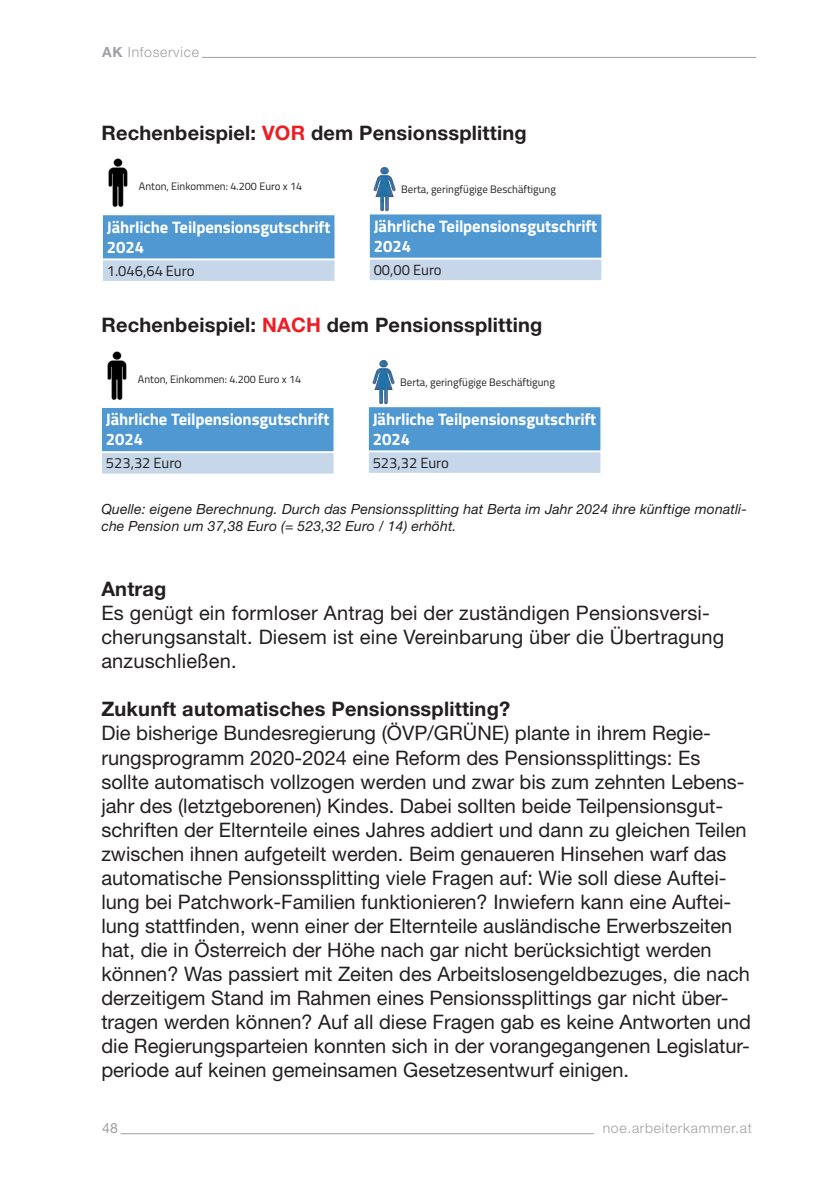
<style>
.page{position:relative;width:840px;height:1191px;background:#fff}
.page>*{position:absolute;margin:0;border:0;box-sizing:border-box;transform-origin:0 0}
.t1{font:900 21.6px "Titillium";letter-spacing:-.005em;color:#231f20}
.t2{font:20px/24px "Helvetica Neue LT Std";color:#231f20}
.t3{font:700 20px "Helvetica Neue LT Std";letter-spacing:.01em;color:#231f20}
.t4{font:700 16.6px/20px "Titillium";letter-spacing:-.01em;color:#fff}
.t5{font:14.8px "Titillium";color:#231f20}
.t6{font:italic 14px/16.8px "Helvetica Neue LT Std";letter-spacing:.01em;color:#231f20}
.t7{font:300 14px "Helvetica Neue LT Std";letter-spacing:.05em;color:#9d9fa2}
.t8{font:14px "Helvetica Neue LT Std";color:#9d9fa2}
.t9{font:10.8px "Titillium";color:#231f20}
.s1{font-weight:700}
.s2{color:#ee2d2d}
.s3{color:#ee1d23}
</style>
<div class="page">
<hr style="left:120px;top:1133px;width:473px;height:1px;background:#9d9fa2">
<hr style="left:202px;top:57px;width:553px;height:1px;background:#9d9fa2">
<div style="left:102px;top:215px;width:233px;height:44px;background:#4f98d2"></div>
<div style="left:102px;top:259px;width:233px;height:22px;background:#c6d7ea"></div>
<hr style="left:102px;top:258px;width:233px;height:2px;background:#fff">
<hr style="left:102px;top:214px;width:1px;height:68px;background:#fff">
<hr style="left:334px;top:214px;width:1px;height:68px;background:#fff">
<img style="left:108px;top:158px;width:20px;height:49px">
<img style="left:373px;top:167px;width:23px;height:45px">
<div style="left:369px;top:214px;width:232px;height:45px;background:#4f98d2"></div>
<div style="left:369px;top:259px;width:232px;height:22px;background:#c6d7ea"></div>
<hr style="left:369px;top:258px;width:233px;height:1px;background:#fff">
<hr style="left:369px;top:214px;width:1px;height:67px;background:#fff">
<hr style="left:369px;top:214px;width:233px;height:1px;background:#fff">
<hr style="left:369px;top:280px;width:233px;height:1px;background:#fff">
<div style="left:101px;top:407px;width:233px;height:45px;background:#4f98d2"></div>
<div style="left:101px;top:452px;width:233px;height:22px;background:#c6d7ea"></div>
<hr style="left:101px;top:451px;width:233px;height:2px;background:#fff">
<hr style="left:101px;top:407px;width:1px;height:67px;background:#fff">
<hr style="left:333px;top:407px;width:1px;height:67px;background:#fff">
<hr style="left:101px;top:407px;width:233px;height:1px;background:#fff">
<img style="left:107px;top:351px;width:20px;height:49px">
<img style="left:372px;top:360px;width:23px;height:45px">
<div style="left:368px;top:407px;width:232px;height:44px;background:#4f98d2"></div>
<div style="left:368px;top:451px;width:232px;height:22px;background:#c6d7ea"></div>
<hr style="left:368px;top:450px;width:233px;height:2px;background:#fff">
<hr style="left:368px;top:406px;width:1px;height:67px;background:#fff">
<p class="t7" style="left:102px;top:43px;width:98px"><span class="s1">AK</span> Infoservice</p>
<p class="t1" style="left:107px;top:107px;width:465px">RECHENBEISPIEL: <span class="s2">VOR</span> DEM PENSIONSSPLITTING</p>
<p class="t3" style="left:101px;top:121px;width:426px">Rechenbeispiel: <span class="s3">VOR</span> dem Pensionssplitting</p>
<p class="t9" style="left:139px;top:178px;width:165px">Anton, Einkommen: 4.200 Euro x 14</p>
<p class="t9" style="left:401px;top:182px;width:156px">Berta, geringfügige Beschäftigung</p>
<p class="t4" style="left:373px;top:215px;width:225px">Jährliche Teilpensionsgutschrift<br>2024</p>
<p class="t5" style="left:373px;top:259px;width:69px">00,00 Euro</p>
<p class="t4" style="left:107px;top:216px;width:225px">Jährliche Teilpensionsgutschrift<br>2024</p>
<p class="t5" style="left:107px;top:259px;width:89px">1.046,64 Euro</p>
<p class="t3" style="left:101px;top:313px;width:442px">Rechenbeispiel: <span class="s3">NACH</span> dem Pensionssplitting</p>
<p class="t9" style="left:138px;top:371px;width:165px">Anton, Einkommen: 4.200 Euro x 14</p>
<p class="t9" style="left:400px;top:374px;width:156px">Berta, geringfügige Beschäftigung</p>
<p class="t4" style="left:372px;top:408px;width:225px">Jährliche Teilpensionsgutschrift<br>2024</p>
<p class="t5" style="left:372px;top:451px;width:78px">523,32 Euro</p>
<p class="t4" style="left:106px;top:408px;width:225px">Jährliche Teilpensionsgutschrift<br>2024</p>
<p class="t5" style="left:106px;top:452px;width:78px">523,32 Euro</p>
<p class="t6" style="left:101px;top:500px;width:646px">Quelle: eigene Berechnung. Durch das Pensionssplitting hat Berta im Jahr 2024 ihre künftige monatli&shy;che Pension um 37,38 Euro (= 523,32 Euro / 14) erhöht.</p>
<p class="t3" style="left:101px;top:577px;width:67px">Antrag</p>
<p class="t2" style="left:101px;top:601px;width:624px">Es genügt ein formloser Antrag bei der zuständigen Pensionsversi&shy;cherungsanstalt. Diesem ist eine Vereinbarung über die Übertragung anzuschließen.</p>
<p class="t3" style="left:101px;top:697px;width:410px">Zukunft automatisches Pensionssplitting?</p>
<p class="t2" style="left:101px;top:721px;width:650px">Die bisherige Bundesregierung (ÖVP/GRÜNE) plante in ihrem Regie&shy;rungsprogramm 2020-2024 eine Reform des Pensionssplittings: Es sollte automatisch vollzogen werden und zwar bis zum zehnten Lebens&shy;jahr des (letztgeborenen) Kindes. Dabei sollten beide Teilpensionsgut&shy;schriften der Elternteile eines Jahres addiert und dann zu gleichen Teilen zwischen ihnen aufgeteilt werden. Beim genaueren Hinsehen warf das automatische Pensionssplitting viele Fragen auf: Wie soll diese Auftei&shy;lung bei Patchwork-Familien funktionieren? Inwiefern kann eine Auftei&shy;lung stattfinden, wenn einer der Elternteile ausländische Erwerbszeiten hat, die in Österreich der Höhe nach gar nicht berücksichtigt werden können? Was passiert mit Zeiten des Arbeitslosengeldbezuges, die nach derzeitigem Stand im Rahmen eines Pensionssplittings gar nicht über&shy;tragen werden können? Auf all diese Fragen gab es keine Antworten und die Regierungsparteien konnten sich in der vorangegangenen Legislatur&shy;periode auf keinen gemeinsamen Gesetzesentwurf einigen.</p>
<p class="t8" style="left:102px;top:1120px;width:17px">48</p>
<p class="t7" style="left:602px;top:1119px;width:151px">noe.arbeiterkammer.at</p>
</div>
